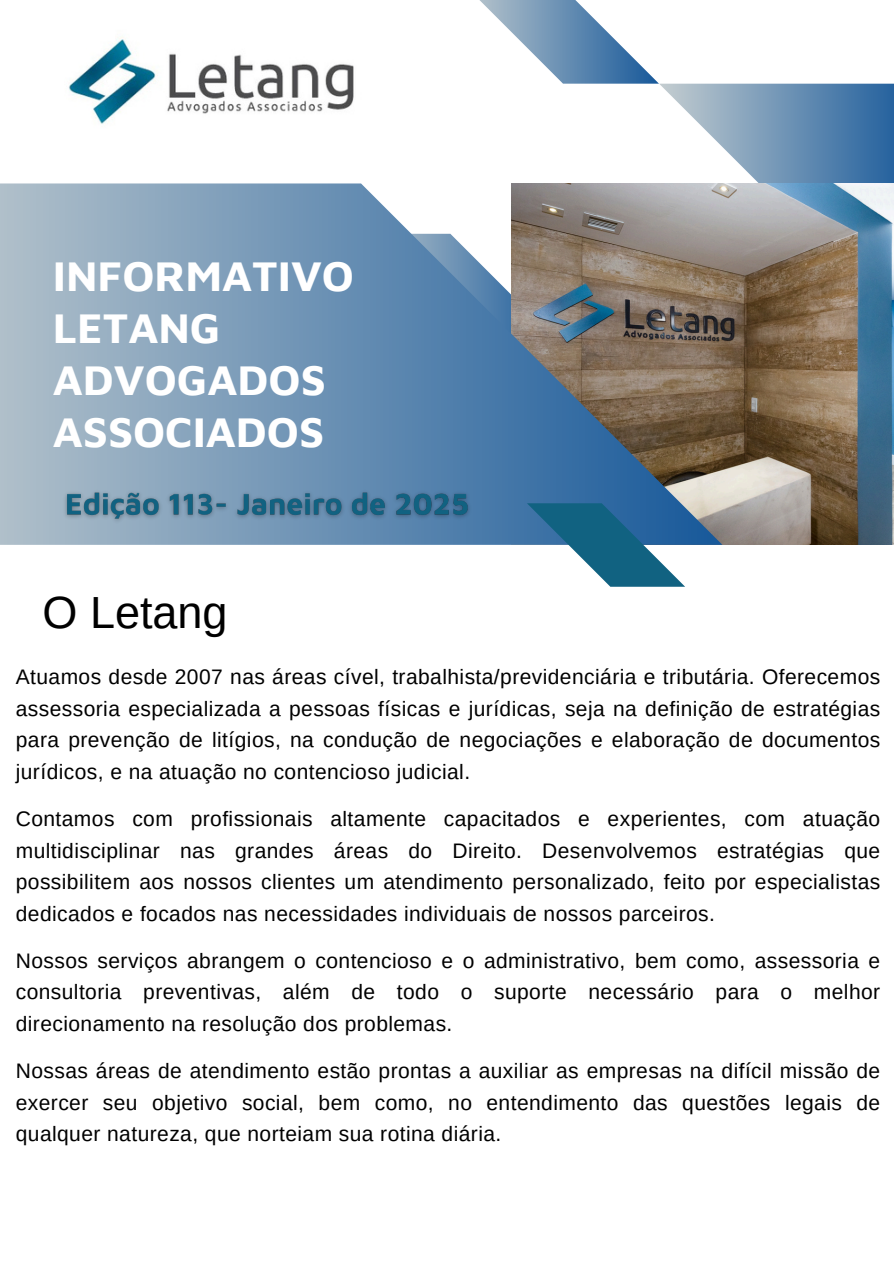
<style>
.page{position:relative;width:894px;height:1264px;background:#fff}
.page>*{position:absolute;margin:0;border:0;box-sizing:border-box;transform-origin:0 0}
.t1{font:45px "Arimo";color:#000}
.t2{font:700 43.5px/51.8px "Maven Pro";color:#fff}
.t3{font:21px/31.5px "Arimo";letter-spacing:.02em;color:#000;text-align:justify}
</style>
<div class="page">
<svg style="left:479px;top:0;width:179px;height:83px"></svg>
<svg style="left:660px;top:84px;width:233px;height:99px"></svg>
<img style="left:722px;top:183px;width:171px;height:361px">
<svg style="left:0;top:183px;width:722px;height:361px;background:#7f95a9"></svg>
<svg style="left:527px;top:503px;width:158px;height:83px"></svg>
<img style="left:69px;top:37px;width:285px;height:87px">
<img style="left:58px;top:485px;width:419px;height:45px">
<p class="t2" style="left:53px;top:249px;width:302px">INFORMATIVO<br>LETANG<br>ADVOGADOS<br>ASSOCIADOS</p>
<p class="t1" style="left:43px;top:587px;width:186px">O Letang</p>
<p class="t3" style="left:16px;top:661px;width:865px">Atuamos desde 2007 nas áreas cível, trabalhista/previdenciária e tributária. Oferecemos assessoria especializada a pessoas físicas e jurídicas, seja na definição de estratégias para prevenção de litígios, na condução de negociações e elaboração de documentos jurídicos, e na atuação no contencioso judicial.</p>
<p class="t3" style="left:16px;top:803px;width:865px">Contamos com profissionais altamente capacitados e experientes, com atuação multidisciplinar nas grandes áreas do Direito. Desenvolvemos estratégias que possibilitem aos nossos clientes um atendimento personalizado, feito por especialistas dedicados e focados nas necessidades individuais de nossos parceiros.</p>
<p class="t3" style="left:16px;top:944px;width:865px">Nossos serviços abrangem o contencioso e o administrativo, bem como, assessoria e consultoria preventivas, além de todo o suporte necessário para o melhor direcionamento na resolução dos problemas.</p>
<h1 class="t3" style="left:16px;top:1055px;width:865px">Nossas áreas de atendimento estão prontas a auxiliar as empresas na difícil missão de exercer seu objetivo social, bem como, no entendimento das questões legais de qualquer natureza, que norteiam sua rotina diária.</h1>
</div>
